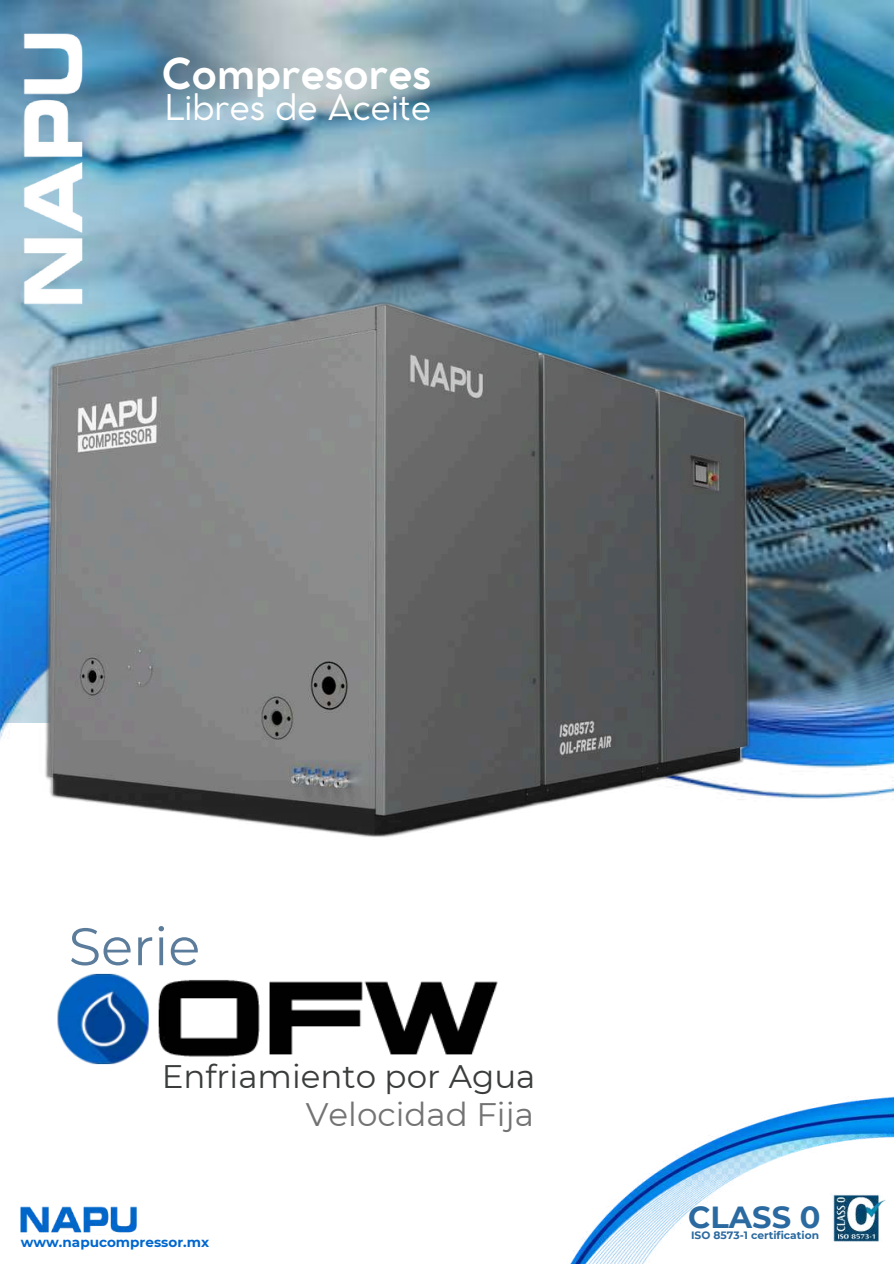
<style>
.page{position:relative;width:894px;height:1264px;background:#fff}
.page>*{position:absolute;margin:0;border:0;box-sizing:border-box;transform-origin:0 0}
.t1{font:52.8px "Montserrat";color:#5b7c9b}
.t2{font:700 42px "Cocomat Pro";color:#fff}
.t3{font:34.95px "Cocomat Pro";color:#fff}
.t4{font:32.55px "Montserrat";color:#3b3d3d}
.t5{font:32.55px "Montserrat";color:#737373}
.t6{font:700 30.45px "Montserrat";color:#2b6aa0}
.t7{font:700 13.65px "Montserrat";color:#0067ce}
.t8{font:700 10.65px "Montserrat";color:#2b6aa0}
</style>
<div class="page">
<img style="left:21px;top:1206px;width:116px;height:27px">
<img style="left:0;top:0;width:893px;height:255px">
<img style="left:0;top:34px;width:106px;height:221px">
<img style="left:0;top:255px;width:893px;height:582px">
<img style="left:57px;top:973px;width:441px;height:92px">
<img style="left:571px;top:1096px;width:322px;height:167px">
<h2 class="t2" style="left:162px;top:58px;width:271px">Compresores</h2>
<h3 class="t3" style="left:164px;top:94px;width:268px">Libres de Aceite</h3>
<h1 class="t1" style="left:69px;top:914px;width:133px">Serie</h1>
<h3 class="t4" style="left:162px;top:1056px;width:375px">Enfriamiento por Agua</h3>
<h3 class="t5" style="left:306px;top:1094px;width:229px">Velocidad Fija</h3>
<p class="t7" style="left:21px;top:1233px;width:190px">www.napucompressor.mx</p>
<h3 class="t6" style="left:688px;top:1198px;width:134px">CLASS 0</h3>
<p class="t8" style="left:691px;top:1228px;width:129px">ISO 8573-1 certification</p>
</div>
